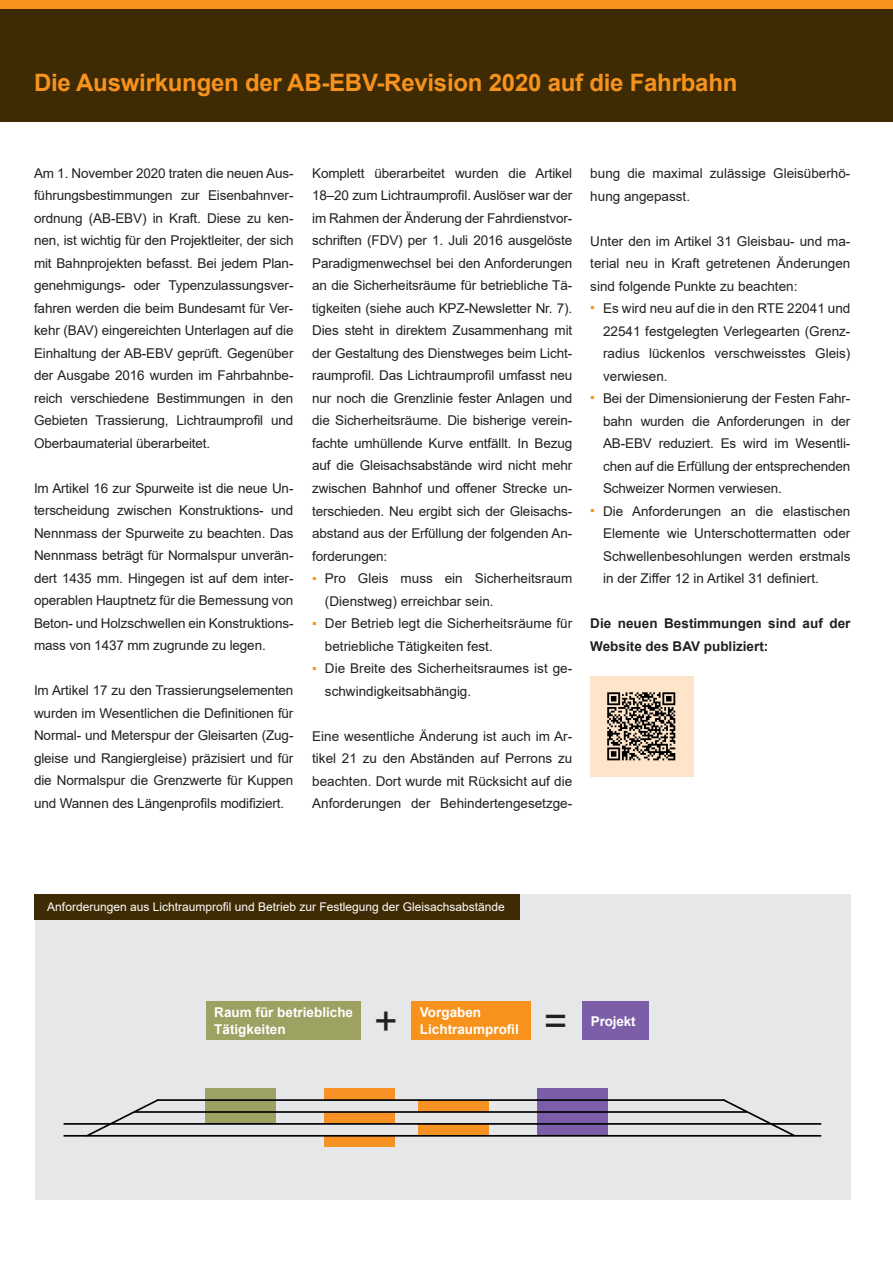
<style>
.page{position:relative;width:893px;height:1263px;background:#fff}
.page>*{position:absolute;margin:0;border:0;box-sizing:border-box;transform-origin:0 0}
.t1{font:40.5px "Arial";color:#231f20}
.t2{font:700 24px "Arial";letter-spacing:-.01em;color:#f7931d}
.t3{font:13.5px/22.5px "Arial";color:#231f20;text-align:justify}
.t4{font:700 13.5px/16.5px "Arial";color:#fff}
.t5{font:700 13.5px/22.5px "Arial";color:#231f20}
.t6{font:13.5px "Arial";color:#f7931d}
.t7{font:12px "Arial";color:#fff}
</style>
<div class="page">
<div style="left:0;top:9px;width:893px;height:113px;background:#3e2b03"></div>
<div style="left:35px;top:894px;width:815px;height:305px;background:#e6e7e9"></div>
<div style="left:35px;top:894px;width:485px;height:25px;background:#3e2b03"></div>
<div style="left:324px;top:1112px;width:71px;height:11px;background:#f69224"></div>
<div style="left:324px;top:1135px;width:71px;height:12px;background:#f69224"></div>
<div style="left:324px;top:1088px;width:71px;height:12px;background:#f69224"></div>
<div style="left:418px;top:1100px;width:71px;height:12px;background:#f69224"></div>
<div style="left:418px;top:1123px;width:71px;height:12px;background:#f69224"></div>
<div style="left:537px;top:1088px;width:71px;height:12px;background:#7c5da7"></div>
<div style="left:537px;top:1100px;width:71px;height:12px;background:#7c5da7"></div>
<div style="left:537px;top:1112px;width:71px;height:11px;background:#7c5da7"></div>
<div style="left:537px;top:1123px;width:71px;height:12px;background:#7c5da7"></div>
<div style="left:205px;top:1100px;width:71px;height:12px;background:#9da163"></div>
<div style="left:205px;top:1112px;width:71px;height:11px;background:#9da163"></div>
<div style="left:205px;top:1088px;width:71px;height:12px;background:#9da163"></div>
<hr style="left:64px;top:1135px;width:757px;height:1px;background:#000001">
<hr style="left:64px;top:1123px;width:757px;height:2px;background:#000001">
<hr style="left:134px;top:1111px;width:613px;height:2px;background:#000001">
<hr style="left:157px;top:1099px;width:567px;height:2px;background:#000001">
<svg style="left:85px;top:1099px;width:75px;height:38px"></svg>
<svg style="left:722px;top:1099px;width:74px;height:38px"></svg>
<div style="left:206px;top:1001px;width:154px;height:39px;background:#9da162"></div>
<div style="left:411px;top:1001px;width:120px;height:39px;background:#f7931d"></div>
<div style="left:582px;top:1001px;width:67px;height:39px;background:#7c5da7"></div>
<div style="left:590px;top:676px;width:103px;height:100px;background:#fee5ca"></div>
<svg style="left:607px;top:692px;width:68px;height:68px"></svg>
<div style="left:0;top:0;width:893px;height:9px;background:#f7931d"></div>
<h2 class="t2" style="left:34px;top:65px;width:705px">Die Auswirkungen der AB-EBV-Revision 2020 auf die Fahrbahn</h2>
<p class="t3" style="left:34px;top:162px;width:261px">Am 1. November 2020 traten die neuen Aus&shy;führungsbestimmungen zur Eisenbahnver&shy;ordnung (AB-EBV) in Kraft. Diese zu ken&shy;nen, ist wichtig für den Projektleiter, der sich mit Bahnprojekten befasst. Bei jedem Plan&shy;genehmigungs- oder Typenzulassungsver&shy;fahren werden die beim Bundesamt für Ver&shy;kehr (BAV) eingereichten Unterlagen auf die Einhaltung der AB-EBV geprüft. Gegenüber der Ausgabe 2016 wurden im Fahrbahnbe&shy;reich verschiedene Bestimmungen in den Gebieten Trassierung, Lichtraumprofil und Oberbaumaterial überarbeitet.</p>
<p class="t3" style="left:34px;top:477px;width:261px">Im Artikel 16 zur Spurweite ist die neue Un&shy;terscheidung zwischen Konstruktions- und Nennmass der Spurweite zu beachten. Das Nennmass beträgt für Normalspur unverän&shy;dert 1435 mm. Hingegen ist auf dem inter&shy;operablen Hauptnetz für die Bemessung von Beton- und Holzschwellen ein Konstruktions&shy;mass von 1437 mm zugrunde zu legen.</p>
<p class="t3" style="left:34px;top:679px;width:261px">Im Artikel 17 zu den Trassierungselementen wurden im Wesentlichen die Definitionen für Normal- und Meterspur der Gleisarten (Zug&shy;gleise und Rangiergleise) präzisiert und für die Normalspur die Grenzwerte für Kuppen und Wannen des Längenprofils modifiziert.</p>
<p class="t3" style="left:312px;top:162px;width:262px">Komplett überarbeitet wurden die Artikel 18–20 zum Lichtraumprofil. Auslöser war der im Rahmen der Änderung der Fahrdienstvor&shy;schriften (FDV) per 1. Juli 2016 ausgelöste Paradigmenwechsel bei den Anforderungen an die Sicherheitsräume für betriebliche Tä&shy;tigkeiten (siehe auch KPZ-Newsletter Nr. 7).<br>Dies steht in direktem Zusammenhang mit der Gestaltung des Dienstweges beim Licht&shy;raumprofil. Das Lichtraumprofil umfasst neu nur noch die Grenzlinie fester Anlagen und die Sicherheitsräume. Die bisherige verein&shy;fachte umhüllende Kurve entfällt. In Bezug auf die Gleisachsabstände wird nicht mehr zwischen Bahnhof und offener Strecke un&shy;terschieden. Neu ergibt sich der Gleisachs&shy;abstand aus der Erfüllung der folgenden An&shy;forderungen:</p>
<p class="t3" style="left:325px;top:567px;width:249px;text-align:left">Pro Gleis muss ein Sicherheitsraum (Dienstweg) erreichbar sein.<br>Der Betrieb legt die Sicherheitsräume für betriebliche Tätigkeiten fest.<br>Die Breite des Sicherheitsraumes ist ge&shy;schwindigkeitsabhängig.</p>
<p class="t3" style="left:312px;top:724px;width:262px">Eine wesentliche Änderung ist auch im Ar&shy;tikel 21 zu den Abständen auf Perrons zu beachten. Dort wurde mit Rücksicht auf die Anforderungen der Behindertengesetzge-</p>
<p class="t6" style="left:312px;top:569px;width:6px">▪</p>
<p class="t6" style="left:312px;top:614px;width:6px">▪</p>
<p class="t6" style="left:312px;top:659px;width:6px">▪</p>
<p class="t3" style="left:590px;top:162px;width:262px">bung die maximal zulässige Gleisüberhö&shy;hung angepasst.</p>
<p class="t3" style="left:590px;top:229px;width:262px">Unter den im Artikel 31 Gleisbau- und ma&shy;terial neu in Kraft getretenen Änderungen sind folgende Punkte zu beachten:</p>
<p class="t3" style="left:603px;top:297px;width:249px;text-align:left">Es wird neu auf die in den RTE 22041 und 22541 festgelegten Verlegearten (Grenz&shy;radius lückenlos verschweisstes Gleis) verwiesen.<br>Bei der Dimensionierung der Festen Fahr&shy;bahn wurden die Anforderungen in der AB-EBV reduziert. Es wird im Wesentli&shy;chen auf die Erfüllung der entsprechenden Schweizer Normen verwiesen.<br>Die Anforderungen an die elastischen Elemente wie Unterschottermatten oder Schwellenbesohlungen werden erstmals in der Ziffer 12 in Artikel 31 definiert.</p>
<p class="t5" style="left:590px;top:612px;width:262px">Die neuen Bestimmungen sind auf der<br>Website des BAV publiziert:</p>
<p class="t6" style="left:590px;top:298px;width:6px">▪</p>
<p class="t6" style="left:590px;top:388px;width:6px">▪</p>
<p class="t6" style="left:590px;top:501px;width:6px">▪</p>
<p class="t7" style="left:47px;top:899px;width:459px">Anforderungen aus Lichtraumprofil und Betrieb zur Festlegung der Gleisachsabstände</p>
<p class="t4" style="left:214px;top:1004px;width:140px">Raum für betriebliche<br>Tätigkeiten</p>
<p class="t4" style="left:420px;top:1004px;width:101px">Vorgaben<br>Lichtraumprofil</p>
<h1 class="t1" style="left:374px;top:993px;width:25px">+</h1>
<h1 class="t1" style="left:544px;top:993px;width:25px">=</h1>
<p class="t4" style="left:591px;top:1013px;width:46px">Projekt</p>
</div>
